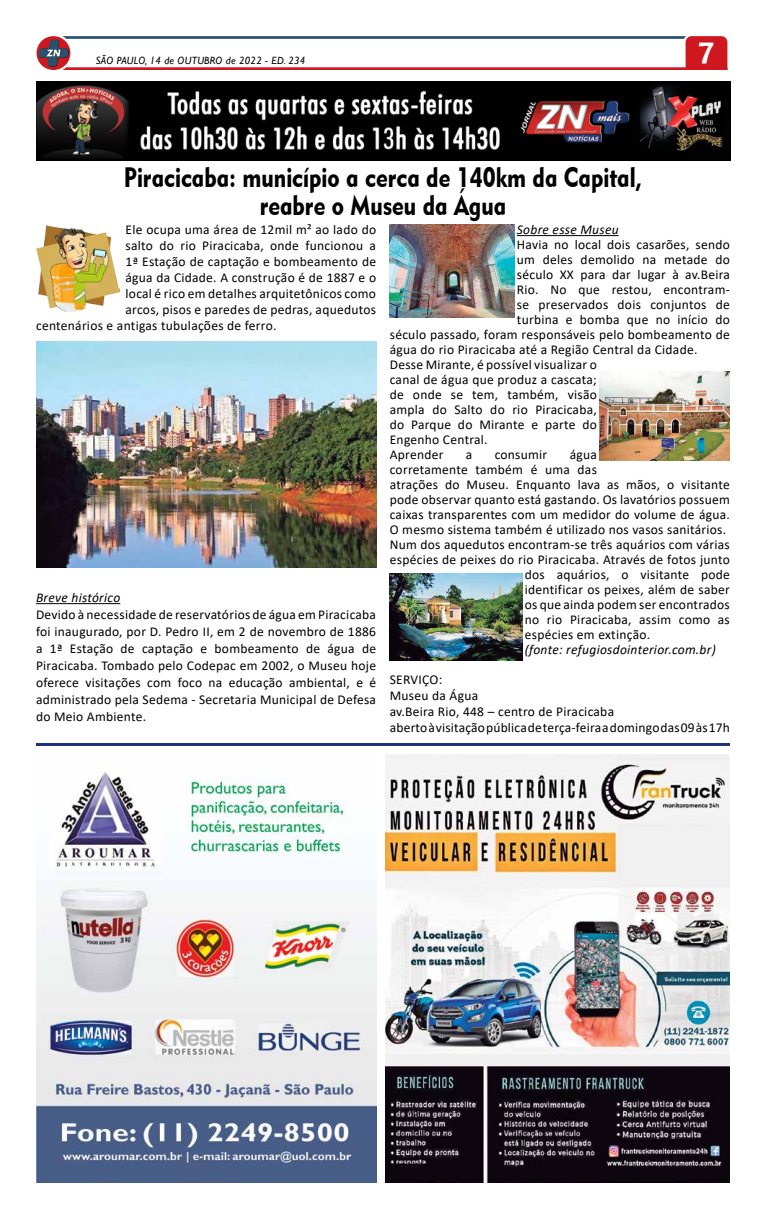
<style>
.page{position:relative;width:766px;height:1219px;background:#fff}
.page>*{position:absolute;margin:0;border:0;box-sizing:border-box;transform-origin:0 0}
.t1{font:34.4px "Berlin Sans FB";color:#fff}
.t2{font:28px/28px "Geometric 415 BT Black A";color:#000;text-align:center;scale:.8 1}
.t3{font:13.5px/17px "Calibri";letter-spacing:.02em;color:#000;text-align:justify}
.t4{font:italic 13.5px "Calibri";letter-spacing:.02em;color:#000}
.t5{font:italic 10.5px "Gill Sans";letter-spacing:.025em;color:#000}
</style>
<div class="page">
<div style="left:37px;top:36px;width:33px;height:34px;background:#ce171f;border-radius:50%"></div>
<svg style="left:38px;top:36px;width:689px;height:34px"></svg>
<img style="left:36px;top:81px;width:694px;height:79px">
<hr style="left:37px;top:743px;width:692px;height:3px;background:#1e3278">
<img style="left:385px;top:754px;width:344px;height:429px">
<img style="left:36px;top:766px;width:340px;height:417px">
<hr style="left:36px;top:603px;width:84px;height:1px;background:#000">
<hr style="left:516px;top:235px;width:102px;height:1px;background:#000">
<img style="left:36px;top:225px;width:84px;height:86px">
<img style="left:389px;top:224px;width:125px;height:93px">
<img style="left:599px;top:371px;width:130px;height:90px">
<img style="left:36px;top:341px;width:340px;height:227px">
<img style="left:390px;top:573px;width:132px;height:88px">
<p class="t5" style="left:96px;top:54px;width:211px">SÃO PAULO, 14 de OUTUBRO de 2022 - ED. 234</p>
<h2 class="t2" style="left:124px;top:163px;width:649px">Piracicaba: município a cerca de 140km da Capital, reabre o Museu da Água</h2>
<h1 class="t1" style="left:698px;top:32px;width:17px">7</h1>
<p class="t3" style="left:125px;top:221px;width:252px">Ele ocupa uma área de 12mil m² ao lado do</p>
<p class="t3" style="left:125px;top:237px;width:252px">salto do rio Piracicaba, onde funcionou a</p>
<p class="t3" style="left:125px;top:253px;width:252px">1ª Estação de captação e bombeamento de</p>
<p class="t3" style="left:125px;top:269px;width:252px">água da Cidade. A construção é de 1887 e o</p>
<p class="t3" style="left:125px;top:285px;width:252px">local é rico em detalhes arquitetônicos como</p>
<p class="t3" style="left:125px;top:301px;width:252px">arcos, pisos e paredes de pedras, aquedutos</p>
<p class="t3" style="left:36px;top:317px;width:242px">centenários e antigas tubulações de ferro.</p>
<p class="t4" style="left:36px;top:588px;width:86px">Breve histórico</p>
<p class="t3" style="left:36px;top:606px;width:341px">Devido à necessidade de reservatórios de água em Piracicaba foi inaugurado, por D. Pedro II, em 2 de novembro de 1886 a 1ª Estação de captação e bombeamento de água de Piracicaba. Tombado pelo Codepac em 2002, o Museu hoje oferece visitações com foco na educação ambiental, e é administrado pela Sedema - Secretaria Municipal de Defesa do Meio Ambiente.</p>
<p class="t4" style="left:516px;top:220px;width:103px">Sobre esse Museu</p>
<p class="t3" style="left:516px;top:236px;width:214px">Havia no local dois casarões, sendo</p>
<p class="t3" style="left:516px;top:251px;width:214px">um deles demolido na metade do</p>
<p class="t3" style="left:516px;top:266px;width:214px">século XX para dar lugar à av.Beira</p>
<p class="t3" style="left:516px;top:281px;width:214px">Rio. No que restou, encontram-</p>
<p class="t3" style="left:516px;top:296px;width:214px">se preservados dois conjuntos de</p>
<p class="t3" style="left:516px;top:311px;width:214px">turbina e bomba que no início do</p>
<p class="t3" style="left:389px;top:326px;width:341px">século passado, foram responsáveis pelo bombeamento de</p>
<p class="t3" style="left:389px;top:341px;width:309px">água do rio Piracicaba até a Região Central da Cidade.</p>
<p class="t3" style="left:389px;top:356px;width:208px">Desse Mirante, é possível visualizar o</p>
<p class="t3" style="left:389px;top:371px;width:208px">canal de água que produz a cascata;</p>
<p class="t3" style="left:389px;top:386px;width:208px">de onde se tem, também, visão</p>
<p class="t3" style="left:389px;top:401px;width:208px">ampla do Salto do rio Piracicaba,</p>
<p class="t3" style="left:389px;top:416px;width:208px">do Parque do Mirante e parte do</p>
<p class="t3" style="left:389px;top:431px;width:99px">Engenho Central.</p>
<p class="t3" style="left:389px;top:446px;width:55px">Aprender</p>
<p class="t3" style="left:465px;top:446px;width:8px">a</p>
<p class="t3" style="left:494px;top:446px;width:54px">consumir</p>
<p class="t3" style="left:569px;top:446px;width:29px">água</p>
<p class="t3" style="left:389px;top:461px;width:209px">corretamente também é uma das</p>
<p class="t3" style="left:389px;top:476px;width:341px">atrações do Museu. Enquanto lava as mãos, o visitante</p>
<p class="t3" style="left:389px;top:491px;width:341px">pode observar quanto está gastando. Os lavatórios possuem</p>
<p class="t3" style="left:389px;top:506px;width:341px">caixas transparentes com um medidor do volume de água.</p>
<p class="t3" style="left:389px;top:521px;width:338px">O mesmo sistema também é utilizado nos vasos sanitários.</p>
<p class="t3" style="left:389px;top:536px;width:341px">Num dos aquedutos encontram-se três aquários com várias</p>
<p class="t3" style="left:389px;top:551px;width:341px">espécies de peixes do rio Piracicaba. Através de fotos junto</p>
<p class="t3" style="left:524px;top:566px;width:206px">dos aquários, o visitante pode</p>
<p class="t3" style="left:524px;top:581px;width:206px">identificar os peixes, além de saber</p>
<p class="t3" style="left:524px;top:596px;width:206px">os que ainda podem ser encontrados</p>
<p class="t3" style="left:524px;top:611px;width:206px">no rio Piracicaba, assim como as</p>
<p class="t3" style="left:524px;top:626px;width:127px">espécies em extinção.</p>
<p class="t4" style="left:524px;top:640px;width:192px">(fonte: refugiosdointerior.com.br)</p>
<p class="t3" style="left:389px;top:671px;width:341px;line-height:16px;text-align:left">SERVIÇO:<br>Museu da Água<br>av.Beira Rio, 448 – centro de Piracicaba<br>aberto à visitação pública de terça-feira a domingo das 09 às 17h</p>
</div>
